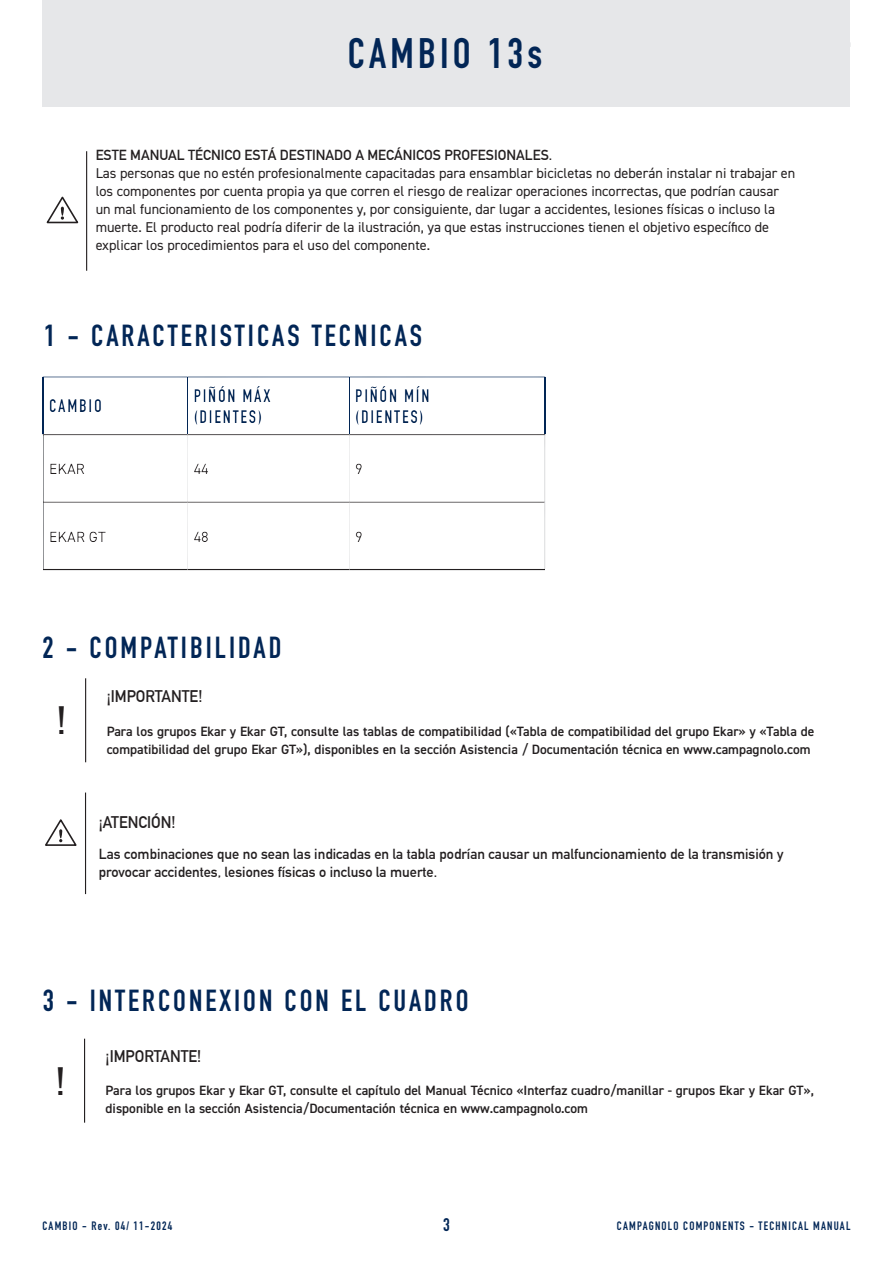
<style>
.page{position:relative;width:893px;height:1263px;background:#fff}
.page>*{position:absolute;margin:0;border:0;box-sizing:border-box;transform-origin:0 0}
.Normale{font:700 42px "DIN Condensed";letter-spacing:.1em;color:#022656}
.Normale-2{font:700 39px "DIN Condensed";color:#231f20}
.Normale-3{font:700 30px "DIN Condensed";letter-spacing:.1em;color:#022656}
.t1{font:700 18px/21px "DIN Condensed";letter-spacing:.1em;color:#022656}
.t2{font:700 16.5px "DIN Alternate";color:#231f20;scale:.95 1}
.t3{font:15px "DIN2014";letter-spacing:.01em;color:#231f20}
.t4{font:14.25px/18px "DIN2014";color:#231f20}
.t5{font:700 14.25px/18px "DIN Alternate";color:#231f20}
.Normale-4{font:600 13.5px/18px "DIN2014";color:#231f20}
.t6{font:700 12px "DIN Condensed";letter-spacing:.1em;color:#022656}
</style>
<div class="page">
<div style="left:43px;top:0;width:807px;height:106px;background:#e6e7e9"></div>
<hr style="left:86px;top:151px;width:1px;height:120px;background:#231f20">
<svg style="left:47px;top:197px;width:32px;height:27px"></svg>
<hr style="left:85px;top:678px;width:1px;height:84px;background:#231f20">
<hr style="left:85px;top:792px;width:1px;height:102px;background:#231f20">
<svg style="left:45px;top:819px;width:32px;height:27px"></svg>
<hr style="left:84px;top:1039px;width:1px;height:84px;background:#231f20">
<p class="Normale" style="left:348px;top:25px;width:196px">CAMBIO 13s</p>
<p class="t5" style="left:96px;top:145px;width:458px">ESTE MANUAL TÉCNICO ESTÁ DESTINADO A MECÁNICOS PROFESIONALES.</p>
<p class="t4" style="left:96px;top:164px;width:701px">Las personas que no estén profesionalmente capacitadas para ensamblar bicicletas no deberán instalar ni trabajar en los componentes por cuenta propia ya que corren el riesgo de realizar operaciones incorrectas, que podrían causar un mal funcionamiento de los componentes y, por consiguiente, dar lugar a accidentes, lesiones físicas o incluso la muerte. El producto real podría diferir de la ilustración, ya que estas instrucciones tienen el objetivo específico de explicar los procedimientos para el uso del componente.</p>
<p class="Normale-3" style="left:44px;top:316px;width:380px">1 - CARACTERISTICAS TECNICAS</p>
<p class="t1" style="left:49px;top:395px;width:54px">CAMBIO</p>
<p class="t1" style="left:194px;top:385px;width:78px">PIÑÓN MÁX (DIENTES)</p>
<p class="t1" style="left:355px;top:385px;width:76px">PIÑÓN MÍN (DIENTES)</p>
<p class="t3" style="left:49px;top:460px;width:37px">EKAR</p>
<p class="t3" style="left:194px;top:460px;width:16px">44</p>
<p class="t3" style="left:355px;top:460px;width:9px">9</p>
<p class="t3" style="left:49px;top:527px;width:58px">EKAR GT</p>
<p class="t3" style="left:194px;top:527px;width:16px">48</p>
<p class="t3" style="left:355px;top:527px;width:9px">9</p>
<p class="Normale-3" style="left:43px;top:627px;width:241px">2 - COMPATIBILIDAD</p>
<p class="Normale-2" style="left:57px;top:694px;width:11px">!</p>
<p class="t2" style="left:107px;top:684px;width:102px">¡IMPORTANTE!</p>
<p class="Normale-4" style="left:107px;top:722px;width:709px">Para los grupos Ekar y Ekar GT, consulte las tablas de compatibilidad («Tabla de compatibilidad del grupo Ekar» y «Tabla de compatibilidad del grupo Ekar GT»), disponibles en la sección Asistencia / Documentación técnica en www.campagnolo.com</p>
<p class="t2" style="left:99px;top:810px;width:82px">¡ATENCIÓN!</p>
<p class="t5" style="left:99px;top:844px;width:686px">Las combinaciones que no sean las indicadas en la tabla podrían causar un malfuncionamiento de la transmisión y provocar accidentes, lesiones físicas o incluso la muerte.</p>
<p class="Normale-3" style="left:43px;top:980px;width:427px">3 - INTERCONEXION CON EL CUADRO</p>
<p class="Normale-2" style="left:56px;top:1055px;width:11px">!</p>
<p class="t2" style="left:106px;top:1044px;width:102px">¡IMPORTANTE!</p>
<p class="Normale-4" style="left:106px;top:1081px;width:710px">Para los grupos Ekar y Ekar GT, consulte el capítulo del Manual Técnico «Interfaz cuadro/manillar - grupos Ekar y Ekar GT», disponible en la sección Asistencia/Documentación técnica en www.campagnolo.com</p>
<p class="t6" style="left:43px;top:1217px;width:131px">CAMBIO - Rev. 04/ 11-2024</p>
<p class="t1" style="left:443px;top:1214px;width:8px">3</p>
<p class="t6" style="left:617px;top:1217px;width:235px">CAMPAGNOLO COMPONENTS - TECHNICAL MANUAL</p>
</div>
